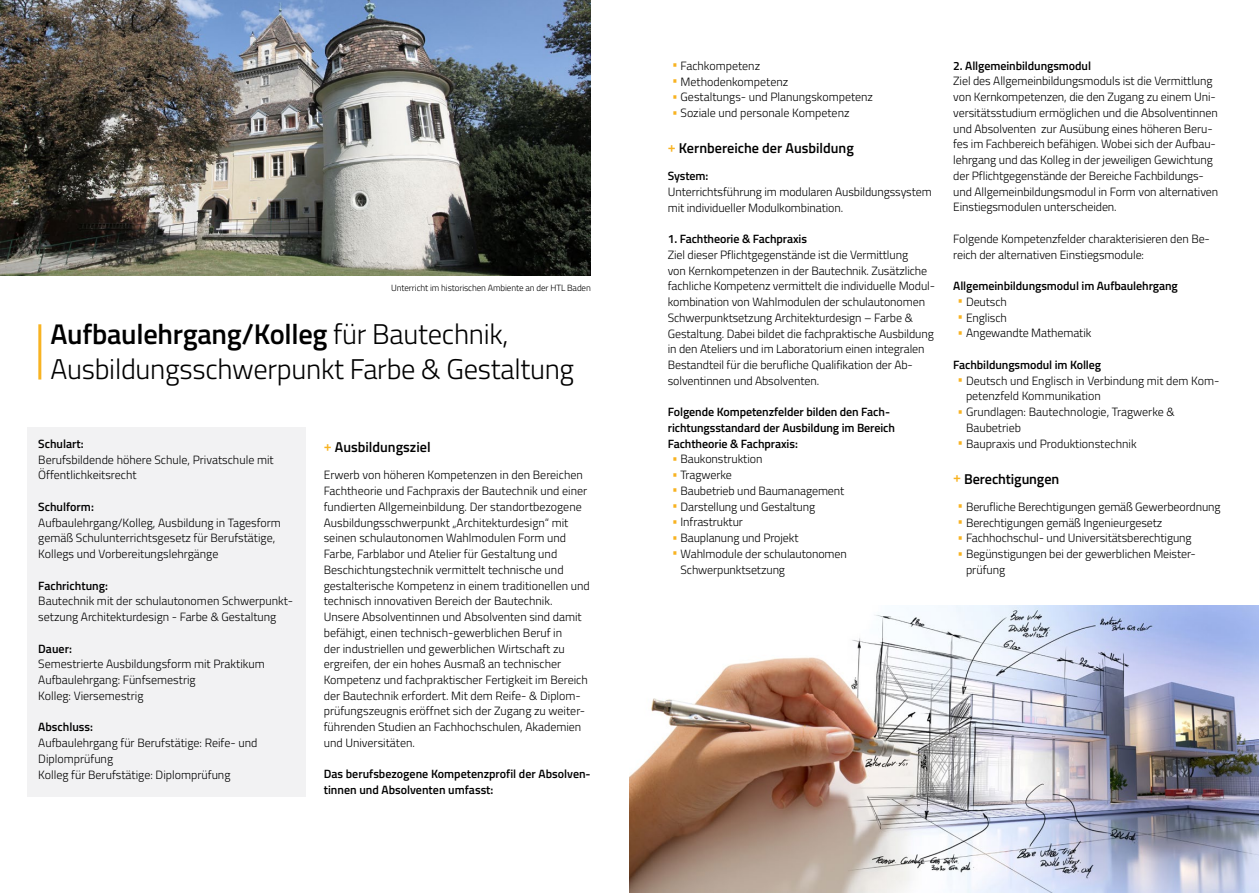
<style>
.page{position:relative;width:1259px;height:893px;background:#fff}
.page>*{position:absolute;margin:0;border:0;box-sizing:border-box;transform-origin:0 0}
.t1{font:300 28.5px/34.2px "Titillium Web";letter-spacing:-.01em;color:#000}
.t2{font:600 14.25px "Titillium Web";color:#000}
.t3{font:300 12px/15.8px "Titillium Web";letter-spacing:-.005em;color:#000}
.t4{font:600 12px/15.8px "Titillium Web";letter-spacing:-.005em;color:#000}
.t5{font:300 9px "Titillium Web";letter-spacing:-.01em;color:#000}
.s1{font-weight:600}
.s2{color:#f8b322}
</style>
<div class="page">
<img style="left:629px;top:605px;width:630px;height:288px">
<div style="left:27px;top:427px;width:279px;height:370px;background:#f2f2f3"></div>
<hr style="left:38px;top:324px;width:3px;height:55px;background:#f8b322">
<img style="left:0;top:0;width:591px;height:275px">
<p class="t5" style="left:391px;top:281px;width:201px">Unterricht im historischen Ambiente an der HTL Baden</p>
<h1 class="t1" style="left:50px;top:316px;width:525px"><span class="s1">Aufbaulehrgang/Kolleg</span> für Bautechnik,<br>Ausbildungsschwerpunkt Farbe &amp; Gestaltung</h1>
<p class="t4" style="left:38px;top:435px;width:47px">Schulart:</p>
<p class="t3" style="left:38px;top:451px;width:237px">Berufsbildende höhere Schule, Privatschule mit<br>Öffentlichkeitsrecht</p>
<p class="t4" style="left:38px;top:498px;width:57px">Schulform:</p>
<p class="t3" style="left:38px;top:514px;width:244px">Aufbaulehrgang/Kolleg, Ausbildung in Tagesform gemäß Schulunterrichtsgesetz für Berufstätige,<br>Kollegs und Vorbereitungslehrgänge</p>
<p class="t4" style="left:38px;top:577px;width:71px">Fachrichtung:</p>
<p class="t3" style="left:38px;top:593px;width:256px">Bautechnik mit der schulautonomen Schwerpunkt&shy;setzung Architekturdesign - Farbe &amp; Gestaltung</p>
<p class="t4" style="left:38px;top:640px;width:35px">Dauer:</p>
<p class="t3" style="left:38px;top:656px;width:228px">Semestrierte Ausbildungsform mit Praktikum<br>Aufbaulehrgang: Fünfsemestrig<br>Kolleg: Viersemestrig</p>
<p class="t4" style="left:38px;top:719px;width:56px">Abschluss:</p>
<p class="t3" style="left:38px;top:734px;width:221px">Aufbaulehrgang für Berufstätige: Reife- und<br>Diplomprüfung<br>Kolleg für Berufstätige: Diplomprüfung</p>
<p class="t2" style="left:324px;top:437px;width:108px"><span class="s2">+</span> Ausbildungsziel</p>
<p class="t3" style="left:324px;top:467px;width:268px">Erwerb von höheren Kompetenzen in den Bereichen Fachtheorie und Fachpraxis der Bautechnik und einer fundierten Allgemeinbildung. Der standortbezogene Ausbildungsschwerpunkt „Architekturdesign“ mit seinen schulautonomen Wahlmodulen Form und Farbe, Farblabor und Atelier für Gestaltung und Beschichtungstechnik vermittelt technische und gestalterische Kompetenz in einem traditionellen und technisch innovativen Bereich der Bautechnik.<br>Unsere Absolventinnen und Absolventen sind damit befähigt, einen technisch-gewerblichen Beruf in<br>der industriellen und gewerblichen Wirtschaft zu ergreifen, der ein hohes Ausmaß an technischer Kompetenz und fachpraktischer Fertigkeit im Bereich der Bautechnik erfordert. Mit dem Reife- &amp; Diplom&shy;prüfungszeugnis eröffnet sich der Zugang zu weiter&shy;führenden Studien an Fachhochschulen, Akademien und Universitäten.</p>
<p class="t4" style="left:324px;top:766px;width:268px">Das berufsbezogene Kompetenzprofil der Absolven&shy;tinnen und Absolventen umfasst:</p>
<p class="t3" style="left:672px;top:57px;width:90px"><span class="s2">•</span> Fachkompetenz</p>
<p class="t3" style="left:672px;top:73px;width:118px"><span class="s2">•</span> Methodenkompetenz</p>
<p class="t3" style="left:672px;top:89px;width:202px"><span class="s2">•</span> Gestaltungs- und Planungskompetenz</p>
<p class="t3" style="left:672px;top:104px;width:179px"><span class="s2">•</span> Soziale und personale Kompetenz</p>
<p class="t2" style="left:668px;top:137px;width:187px"><span class="s2">+</span> Kernbereiche der Ausbildung</p>
<p class="t4" style="left:668px;top:167px;width:42px">System:</p>
<p class="t3" style="left:668px;top:183px;width:265px">Unterrichtsführung im modularen Ausbildungssystem mit individueller Modulkombination.</p>
<p class="t4" style="left:668px;top:230px;width:141px">1. Fachtheorie &amp; Fachpraxis</p>
<p class="t3" style="left:668px;top:246px;width:269px">Ziel dieser Pflichtgegenstände ist die Vermittlung<br>von Kernkompetenzen in der Bautechnik. Zusätzliche fachliche Kompetenz vermittelt die individuelle Modul&shy;kombination von Wahlmodulen der schulautonomen Schwerpunktsetzung Architekturdesign – Farbe &amp; Gestaltung. Dabei bildet die fachpraktische Ausbildung in den Ateliers und im Laboratorium einen integralen Bestandteil für die berufliche Qualifikation der Ab&shy;solventinnen und Absolventen.</p>
<p class="t4" style="left:668px;top:404px;width:229px">Folgende Kompetenzfelder bilden den Fach&shy;richtungsstandard der Ausbildung im Bereich<br>Fachtheorie &amp; Fachpraxis:</p>
<p class="t3" style="left:672px;top:451px;width:92px"><span class="s2">•</span> Baukonstruktion</p>
<p class="t3" style="left:672px;top:467px;width:61px"><span class="s2">•</span> Tragwerke</p>
<p class="t3" style="left:672px;top:482px;width:174px"><span class="s2">•</span> Baubetrieb und Baumanagement</p>
<p class="t3" style="left:672px;top:498px;width:145px"><span class="s2">•</span> Darstellung und Gestaltung</p>
<p class="t3" style="left:672px;top:514px;width:72px"><span class="s2">•</span> Infrastruktur</p>
<p class="t3" style="left:672px;top:529px;width:128px"><span class="s2">•</span> Bauplanung und Projekt</p>
<p class="t3" style="left:680px;top:545px;width:168px;text-indent:-9px"><span class="s2">•</span> Wahlmodule der schulautonomen<br>Schwerpunktsetzung</p>
<p class="t4" style="left:953px;top:57px;width:139px">2. Allgemeinbildungsmodul</p>
<p class="t3" style="left:953px;top:73px;width:266px">Ziel des Allgemeinbildungsmoduls ist die Vermittlung von Kernkompetenzen, die den Zugang zu einem Uni&shy;versitätsstudium ermöglichen und die Absolventinnen und Absolventen zur Ausübung eines höheren Beru&shy;fes im Fachbereich befähigen. Wobei sich der Aufbau&shy;lehrgang und das Kolleg in der jeweiligen Gewichtung der Pflichtgegenstände der Bereiche Fachbildungs&shy;und Allgemeinbildungsmodul in Form von alternativen Einstiegsmodulen unterscheiden.</p>
<p class="t3" style="left:953px;top:230px;width:258px">Folgende Kompetenzfelder charakterisieren den Be&shy;reich der alternativen Einstiegsmodule:</p>
<p class="t4" style="left:953px;top:277px;width:226px">Allgemeinbildungsmodul im Aufbaulehrgang</p>
<p class="t3" style="left:957px;top:293px;width:51px"><span class="s2">•</span> Deutsch</p>
<p class="t3" style="left:957px;top:309px;width:51px"><span class="s2">•</span> Englisch</p>
<p class="t3" style="left:957px;top:325px;width:135px"><span class="s2">•</span> Angewandte Mathematik</p>
<p class="t4" style="left:953px;top:356px;width:149px">Fachbildungsmodul im Kolleg</p>
<p class="t3" style="left:966px;top:372px;width:255px;text-indent:-9px"><span class="s2">•</span> Deutsch und Englisch in Verbindung mit dem Kom&shy;petenzfeld Kommunikation</p>
<p class="t3" style="left:966px;top:403px;width:210px;text-indent:-9px"><span class="s2">•</span> Grundlagen: Bautechnologie, Tragwerke &amp;<br>Baubetrieb</p>
<p class="t3" style="left:957px;top:435px;width:181px"><span class="s2">•</span> Baupraxis und Produktionstechnik</p>
<p class="t2" style="left:953px;top:468px;width:108px"><span class="s2">+</span> Berechtigungen</p>
<p class="t3" style="left:957px;top:498px;width:265px"><span class="s2">•</span> Berufliche Berechtigungen gemäß Gewerbeordnung</p>
<p class="t3" style="left:957px;top:514px;width:206px"><span class="s2">•</span> Berechtigungen gemäß Ingenieurgesetz</p>
<p class="t3" style="left:957px;top:530px;width:236px"><span class="s2">•</span> Fachhochschul- und Universitätsberechtigung</p>
<p class="t3" style="left:966px;top:545px;width:231px;text-indent:-9px"><span class="s2">•</span> Begünstigungen bei der gewerblichen Meister&shy;prüfung</p>
</div>
